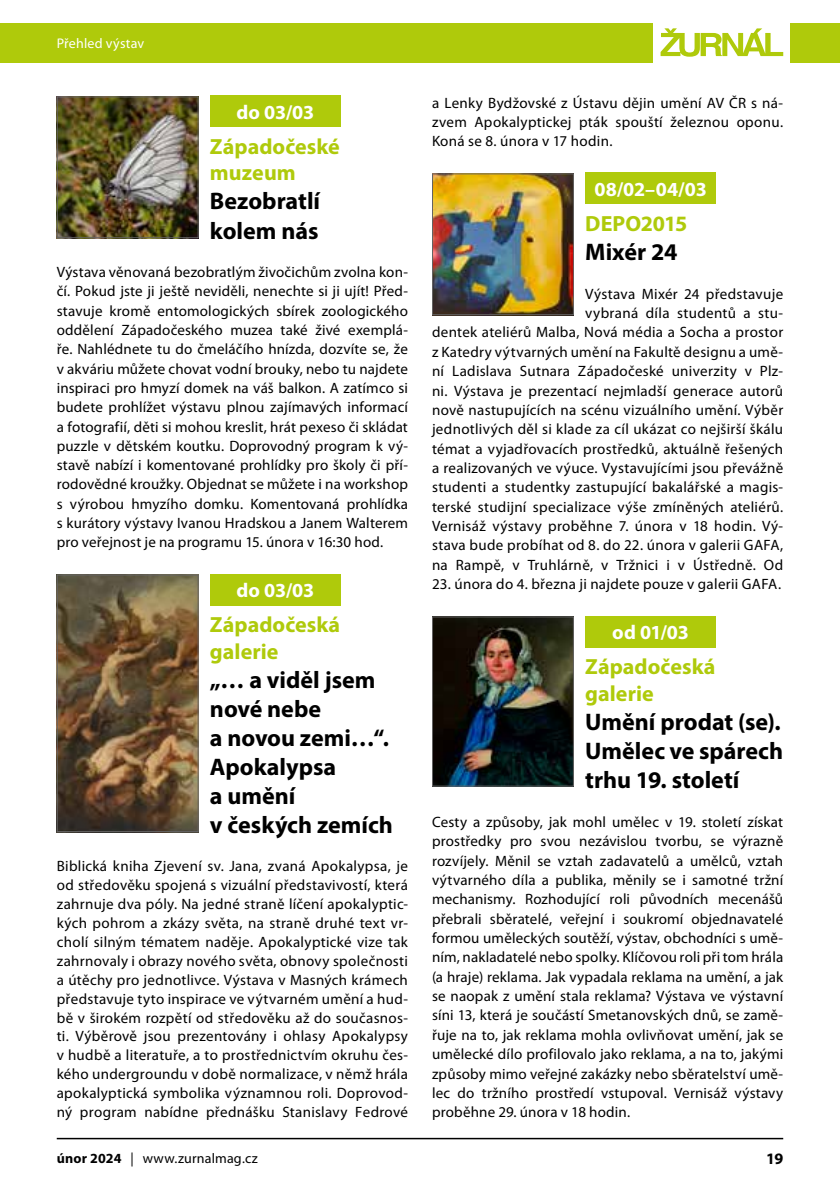
<style>
.page{position:relative;width:840px;height:1191px;background:#fff}
.page>*{position:absolute;margin:0;border:0;box-sizing:border-box;transform-origin:0 0}
.t1{font:700 24px/29px "Myriad Pro";color:#000}
.t2{font:700 22px/26.6px "Myriad Pro";color:#afca0b}
.t3{font:700 20px "Myriad Pro";letter-spacing:-.01em;color:#fff}
.t4{font:700 16px "Myriad Pro";color:#000}
.t5{font:15px/19.4px "Myriad Pro";letter-spacing:.02em;color:#000;text-align:justify}
.t6{font:14px "Myriad Pro";letter-spacing:.015em;color:#000}
.t7{font:14px "Myriad Pro";letter-spacing:.015em;color:#fff}
.s1{font-weight:700}
</style>
<div class="page">
<hr style="left:57px;top:1137px;width:725px;height:2px;background:#000">
<div style="left:0;top:23px;width:652px;height:39px;background:#afca0b"></div>
<div style="left:789px;top:23px;width:50px;height:39px;background:#afca0b"></div>
<svg style="left:660px;top:28px;width:122px;height:29px"></svg>
<div style="left:210px;top:96px;width:130px;height:31px;background:#afca0b"></div>
<div style="left:210px;top:574px;width:130px;height:31px;background:#afca0b"></div>
<div style="left:585px;top:173px;width:130px;height:31px;background:#afca0b"></div>
<div style="left:585px;top:616px;width:130px;height:31px;background:#afca0b"></div>
<img style="left:59px;top:98px;width:137px;height:138px">
<div style="left:57px;top:96px;width:141px;height:142px;border:1px solid #646363"></div>
<img style="left:59px;top:576px;width:137px;height:254px">
<div style="left:57px;top:574px;width:141px;height:258px;border:1px solid #646363"></div>
<img style="left:434px;top:175px;width:137px;height:138px">
<div style="left:432px;top:173px;width:141px;height:142px;border:1px solid #646363"></div>
<img style="left:434px;top:618px;width:137px;height:166px">
<div style="left:432px;top:616px;width:141px;height:170px;border:1px solid #646363"></div>
<p class="t7" style="left:57px;top:34px;width:89px">Přehled výstav</p>
<h3 class="t3" style="left:236px;top:99px;width:79px">do 03/03</h3>
<h2 class="t2" style="left:210px;top:132px;width:131px">Západočeské muzeum</h2>
<h1 class="t1" style="left:210px;top:186px;width:112px">Bezobratlí kolem nás</h1>
<p class="t5" style="left:57px;top:262px;width:352px">Výstava věnovaná bezobratlým živočichům zvolna kon&shy;čí. Pokud jste ji ještě neviděli, nenechte si ji ujít! Před&shy;stavuje kromě entomologických sbírek zoologického oddělení Západočeského muzea také živé exemplá&shy;ře. Nahlédnete tu do čmeláčího hnízda, dozvíte se, že v akváriu můžete chovat vodní brouky, nebo tu najdete inspiraci pro hmyzí domek na váš balkon. A zatímco si budete prohlížet výstavu plnou zajímavých informací a fotografií, děti si mohou kreslit, hrát pexeso či skládat puzzle v dětském koutku. Doprovodný program k vý&shy;stavě nabízí i komentované prohlídky pro školy či pří&shy;rodovědné kroužky. Objednat se můžete i na workshop s výrobou hmyzího domku. Komentovaná prohlídka s kurátory výstavy Ivanou Hradskou a Janem Walterem pro veřejnost je na programu 15. února v 16:30 hod.</p>
<h3 class="t3" style="left:236px;top:577px;width:79px">do 03/03</h3>
<h2 class="t2" style="left:210px;top:610px;width:132px">Západočeská galerie</h2>
<h1 class="t1" style="left:210px;top:664px;width:184px">„… a viděl jsem nové nebe<br>a novou zemi…“.<br>Apokalypsa<br>a umění<br>v českých zemích</h1>
<p class="t5" style="left:57px;top:856px;width:352px;line-height:18.8px">Biblická kniha Zjevení sv. Jana, zvaná Apokalypsa, je od středověku spojená s vizuální představivostí, která zahrnuje dva póly. Na jedné straně líčení apokalyptic&shy;kých pohrom a zkázy světa, na straně druhé text vr&shy;cholí silným tématem naděje. Apokalyptické vize tak zahrnovaly i obrazy nového světa, obnovy společnosti a útěchy pro jednotlivce. Výstava v Masných krámech představuje tyto inspirace ve výtvarném umění a hud&shy;bě v širokém rozpětí od středověku až do současnos&shy;ti. Výběrově jsou prezentovány i ohlasy Apokalypsy v hudbě a literatuře, a to prostřednictvím okruhu čes&shy;kého undergroundu v době normalizace, v němž hrála apokalyptická symbolika významnou roli. Doprovod&shy;ný program nabídne přednášku Stanislavy Fedrové</p>
<p class="t5" style="left:432px;top:93px;width:352px">a Lenky Bydžovské z Ústavu dějin umění AV ČR s ná&shy;zvem Apokalyptickej pták spouští železnou oponu.<br>Koná se 8. února v 17 hodin.</p>
<h3 class="t3" style="left:594px;top:176px;width:114px">08/02–04/03</h3>
<h2 class="t2" style="left:585px;top:209px;width:104px">DEPO2015</h2>
<h1 class="t1" style="left:585px;top:237px;width:94px">Mixér 24</h1>
<p class="t5" style="left:432px;top:284px;width:352px;text-align:right">Výstava Mixér 24 představuje<br>vybraná díla studentů a stu-<br>dentek ateliérů Malba, Nová média a Socha a prostor z Katedry výtvarných umění na Fakultě designu a umě&shy;ní Ladislava Sutnara Západočeské univerzity v Plz&shy;ni. Výstava je prezentací nejmladší generace autorů nově nastupujících na scénu vizuálního umění. Výběr jednotlivých děl si klade za cíl ukázat co nejširší škálu témat a vyjadřovacích prostředků, aktuálně řešených a realizovaných ve výuce. Vystavujícími jsou převážně studenti a studentky zastupující bakalářské a magis&shy;terské studijní specializace výše zmíněných ateliérů.<br>Vernisáž výstavy proběhne 7. února v 18 hodin. Vý&shy;stava bude probíhat od 8. do 22. února v galerii GAFA, na Rampě, v Truhlárně, v Tržnici i v Ústředně. Od</p>
<p class="t5" style="left:432px;top:574px;width:350px">23. února do 4. března ji najdete pouze v galerii GAFA.</p>
<h3 class="t3" style="left:612px;top:619px;width:78px">od 01/03</h3>
<h2 class="t2" style="left:585px;top:652px;width:132px">Západočeská galerie</h2>
<h1 class="t1" style="left:585px;top:706px;width:199px;text-align:justify">Umění prodat (se).<br>Umělec ve spárech trhu 19. století</h1>
<p class="t5" style="left:432px;top:812px;width:352px">Cesty a způsoby, jak mohl umělec v 19. století získat prostředky pro svou nezávislou tvorbu, se výrazně rozvíjely. Měnil se vztah zadavatelů a umělců, vztah výtvarného díla a publika, měnily se i samotné tržní mechanismy. Rozhodující roli původních mecenášů přebrali sběratelé, veřejní i soukromí objednavatelé formou uměleckých soutěží, výstav, obchodníci s umě&shy;ním, nakladatelé nebo spolky. Klíčovou roli při tom hrála (a hraje) reklama. Jak vypadala reklama na umění, a jak se naopak z umění stala reklama? Výstava ve výstavní síni 13, která je součástí Smetanovských dnů, se zamě&shy;řuje na to, jak reklama mohla ovlivňovat umění, jak se umělecké dílo profilovalo jako reklama, a na to, jakými způsoby mimo veřejné zakázky nebo sběratelství umě&shy;lec do tržního prostředí vstupoval. Vernisáž výstavy proběhne 29. února v 18 hodin.</p>
<p class="t6" style="left:57px;top:1149px;width:202px"><span class="s1">únor 2024</span> | www.zurnalmag.cz</p>
<p class="t4" style="left:765px;top:1148px;width:19px">19</p>
</div>
